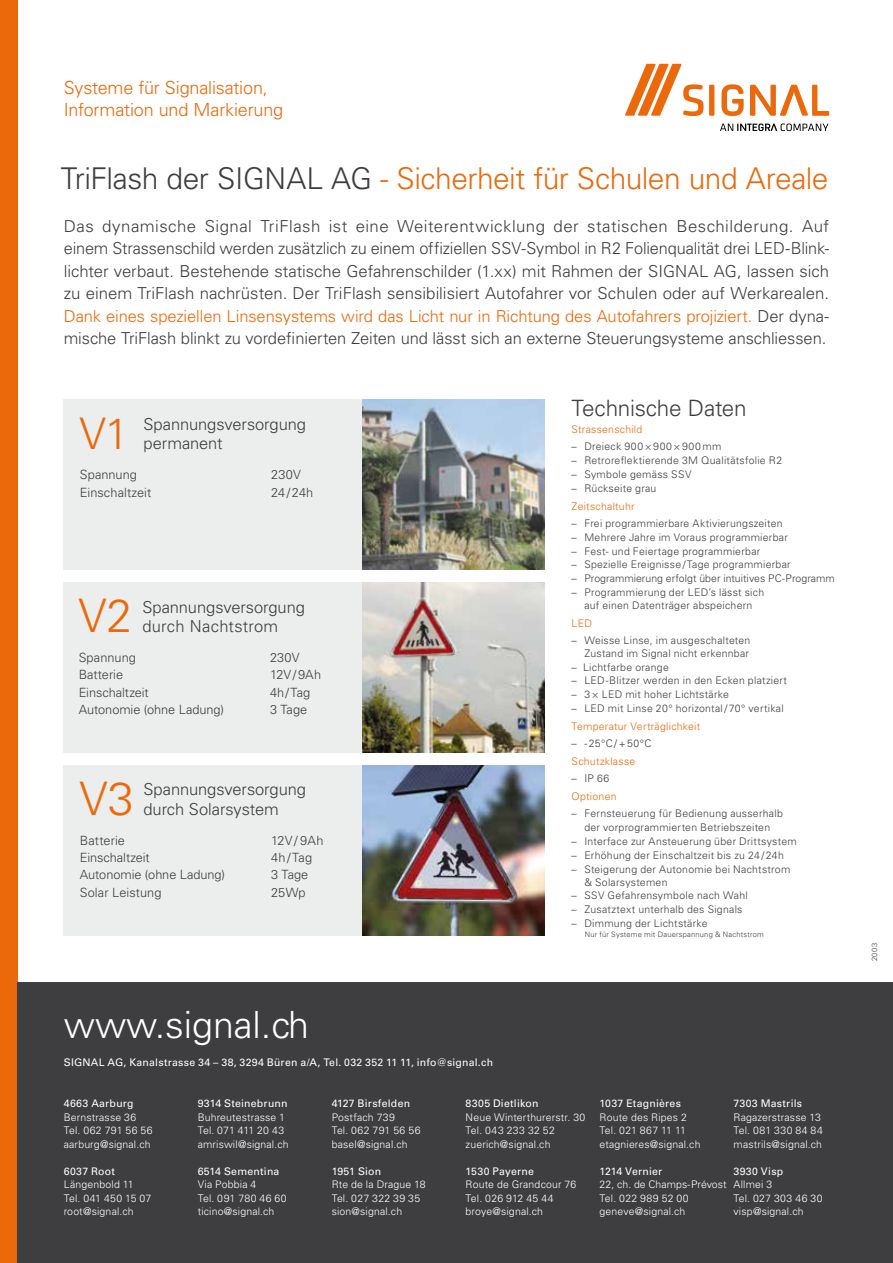
<style>
.page{position:relative;width:893px;height:1263px;background:#fff}
.page>*{position:absolute;margin:0;border:0;box-sizing:border-box;transform-origin:0 0}
.t1{font:300 46.2px "Univers LT Std";color:#eb690b}
.t2{font:300 43.5px "Univers LT Std";color:#eb690b}
.t3{font:300 37.5px "Univers LT Std";color:#fff}
.t4{font:300 30px "Univers LT Std";letter-spacing:-.015em;color:#eb690b}
.t5{font:300 22.5px "Univers LT Std";letter-spacing:-.01em;color:#3e3d40}
.t6{font:300 18px/22.5px "Univers LT Std";letter-spacing:-.01em;color:#eb690b}
.t7{font:300 16.5px/22.5px "Univers LT Std";letter-spacing:-.005em;color:#3e3d40}
.t8{font:300 12.75px "Univers LT Std";color:#3e3d40}
.t9{font:300 10.5px/12.8px "Univers LT Std";letter-spacing:.025em;color:#3e3d40;text-align:center}
.t10{font:300 10.5px/13.5px "Univers LT Std";letter-spacing:.015em;color:#fff}
.t11{font:10.5px "Univers LT Std";letter-spacing:.025em;color:#fff}
.t12{font:300 10.5px "Univers LT Std";letter-spacing:.025em;color:#eb690b}
.t13{font:300 10.5px "Univers LT Std";letter-spacing:.005em;color:#3e3d40}
.t14{font:300 10.5px "Univers LT Std";letter-spacing:.045em;color:#3e3d40}
.t15{font:300 7.5px "Univers LT Std";letter-spacing:.03em;color:#3e3d40}
.s1{color:#3e3d40}
.s2{color:#eb690b}
</style>
<div class="page">
<svg style="left:709px;top:84px;width:120px;height:32px"></svg>
<svg style="left:625px;top:64px;width:78px;height:52px"></svg>
<svg style="left:720px;top:124px;width:108px;height:7px"></svg>
<div style="left:0;top:0;width:17px;height:1263px;background:#eb690b"></div>
<div style="left:17px;top:982px;width:876px;height:281px;background:#3e3d40"></div>
<div style="left:64px;top:583px;width:298px;height:170px;background:#eceded"></div>
<div style="left:64px;top:765px;width:298px;height:170px;background:#eceded"></div>
<div style="left:64px;top:400px;width:298px;height:170px;background:#eceded"></div>
<img style="left:362px;top:400px;width:183px;height:170px">
<img style="left:362px;top:583px;width:183px;height:170px">
<img style="left:362px;top:765px;width:183px;height:170px">
<h3 class="t6" style="left:64px;top:76px;width:221px">Systeme für Signalisation,<br>Information und Markierung</h3>
<h3 class="t4" style="left:61px;top:160px;width:769px"><span class="s1">TriFlash der SIGNAL AG</span> - Sicherheit für Schulen und Areale</h3>
<p class="t7" style="left:64px;top:215px;width:767px;text-align:justify">Das dynamische Signal TriFlash ist eine Weiterentwicklung der statischen Beschilderung. Auf einem Strassenschild werden zusätzlich zu einem offiziellen SSV-Symbol in R2 Folienqualität drei LED-Blink&shy;lichter verbaut. Bestehende statische Gefahrenschilder (1.xx) mit Rahmen der SIGNAL AG, lassen sich zu einem TriFlash nachrüsten. Der TriFlash sensibilisiert Autofahrer vor Schulen oder auf Werkarealen.<br><span class="s2">Dank eines speziellen Linsensystems wird das Licht nur in Richtung des Autofahrers projiziert.</span> Der dyna&shy;mische TriFlash blinkt zu vordefinierten Zeiten und lässt sich an externe Steuerungsysteme anschliessen.</p>
<h2 class="t2" style="left:79px;top:408px;width:51px">V1</h2>
<h3 class="t7" style="left:144px;top:414px;width:164px;line-height:19.5px">Spannungsversorgung permanent</h3>
<p class="t8" style="left:80px;top:467px;width:59px">Spannung</p>
<p class="t8" style="left:271px;top:467px;width:31px">230V</p>
<p class="t8" style="left:80px;top:484px;width:73px">Einschaltzeit</p>
<p class="t8" style="left:271px;top:484px;width:44px">24/24h</p>
<h1 class="t1" style="left:78px;top:588px;width:55px">V2</h1>
<h3 class="t7" style="left:142px;top:597px;width:164px;line-height:19.5px">Spannungsversorgung durch Nachtstrom</h3>
<p class="t8" style="left:79px;top:650px;width:59px">Spannung</p>
<p class="t8" style="left:270px;top:650px;width:31px">230V</p>
<p class="t8" style="left:79px;top:667px;width:46px">Batterie</p>
<p class="t8" style="left:270px;top:667px;width:53px">12V/ 9Ah</p>
<p class="t8" style="left:79px;top:684px;width:72px">Einschaltzeit</p>
<p class="t8" style="left:270px;top:684px;width:42px">4h/Tag</p>
<p class="t8" style="left:79px;top:702px;width:147px">Autonomie (ohne Ladung)</p>
<p class="t8" style="left:270px;top:702px;width:39px">3 Tage</p>
<h1 class="t1" style="left:79px;top:771px;width:56px">V3</h1>
<h3 class="t7" style="left:144px;top:780px;width:164px;line-height:19.5px">Spannungsversorgung durch Solarsystem</h3>
<p class="t8" style="left:80px;top:833px;width:47px">Batterie</p>
<p class="t8" style="left:271px;top:833px;width:54px">12V/ 9Ah</p>
<p class="t8" style="left:80px;top:850px;width:72px">Einschaltzeit</p>
<p class="t8" style="left:271px;top:850px;width:43px">4h/Tag</p>
<p class="t8" style="left:80px;top:867px;width:147px">Autonomie (ohne Ladung)</p>
<p class="t8" style="left:271px;top:867px;width:39px">3 Tage</p>
<p class="t8" style="left:80px;top:884px;width:83px">Solar Leistung</p>
<p class="t8" style="left:271px;top:884px;width:36px">25Wp</p>
<h3 class="t5" style="left:572px;top:395px;width:177px">Technische Daten</h3>
<p class="t12" style="left:572px;top:423px;width:72px">Strassenschild</p>
<p class="t14" style="left:572px;top:440px;width:151px">– Dreieck 900×900×900mm</p>
<p class="t9" style="left:572px;top:454px;width:212px">– Retroreflektierende 3M Qualitätsfolie R2</p>
<p class="t9" style="left:572px;top:468px;width:121px">– Symbole gemäss SSV</p>
<p class="t9" style="left:572px;top:482px;width:86px">– Rückseite grau</p>
<p class="t12" style="left:572px;top:500px;width:65px">Zeitschaltuhr</p>
<p class="t9" style="left:572px;top:517px;width:213px">– Frei programmierbare Aktivierungszeiten</p>
<p class="t9" style="left:572px;top:531px;width:218px">– Mehrere Jahre im Voraus programmierbar</p>
<p class="t9" style="left:572px;top:544px;width:190px">– Fest- und Feiertage programmierbar</p>
<p class="t9" style="left:572px;top:558px;width:221px">– Spezielle Ereignisse /Tage programmierbar</p>
<p class="t13" style="left:572px;top:572px;width:265px">– Programmierung erfolgt über intuitives PC-Programm</p>
<p class="t9" style="left:572px;top:586px;width:194px">– Programmierung der LED’s lässt sich auf einen Datenträger abspeichern</p>
<p class="t12" style="left:572px;top:617px;width:22px">LED</p>
<p class="t9" style="left:572px;top:634px;width:180px;text-align:right">– Weisse Linse, im ausgeschalteten<br>Zustand im Signal nicht erkennbar</p>
<p class="t9" style="left:572px;top:660px;width:99px">– Lichtfarbe orange</p>
<p class="t9" style="left:572px;top:674px;width:217px">– LED-Blitzer werden in den Ecken platziert</p>
<p class="t9" style="left:572px;top:688px;width:159px">– 3× LED mit hoher Lichtstärke</p>
<p class="t9" style="left:572px;top:702px;width:214px">– LED mit Linse 20° horizontal / 70° vertikal</p>
<p class="t12" style="left:572px;top:720px;width:130px">Temperatur Verträglichkeit</p>
<p class="t9" style="left:572px;top:737px;width:81px">– -25°C/+50°C</p>
<p class="t12" style="left:572px;top:755px;width:65px">Schutzklasse</p>
<p class="t9" style="left:572px;top:772px;width:39px">– IP 66</p>
<p class="t12" style="left:572px;top:790px;width:46px">Optionen</p>
<p class="t9" style="left:572px;top:807px;width:213px;line-height:13.8px">– Fernsteuerung für Bedienung ausserhalb der vorprogrammierten Betriebszeiten</p>
<p class="t9" style="left:572px;top:835px;width:227px">– Interface zur Ansteuerung über Drittsystem</p>
<p class="t9" style="left:572px;top:849px;width:214px">– Erhöhung der Einschaltzeit bis zu 24 / 24h</p>
<p class="t9" style="left:584px;top:863px;width:207px;text-align:left;text-indent:-13px">– Steigerung der Autonomie bei Nachtstrom &amp; Solarsystemen</p>
<p class="t9" style="left:572px;top:889px;width:178px">– SSV Gefahrensymbole nach Wahl</p>
<p class="t9" style="left:572px;top:903px;width:172px">– Zusatztext unterhalb des Signals</p>
<p class="t9" style="left:572px;top:917px;width:138px">– Dimmung der Lichtstärke</p>
<p class="t15" style="left:585px;top:929px;width:181px">Nur für Systeme mit Dauerspannung &amp; Nachtstrom</p>
<h3 class="t3" style="left:64px;top:1002px;width:247px">www.signal.ch</h3>
<p class="t11" style="left:64px;top:1056px;width:431px">SIGNAL AG, Kanalstrasse 34 – 38, 3294 Büren a/A, Tel. 032 352 11 11, info@signal.ch</p>
<p class="t11" style="left:64px;top:1097px;width:71px">4663 Aarburg</p>
<p class="t10" style="left:64px;top:1110px;width:90px">Bernstrasse 36<br>Tel. 062 791 56 56 aarburg@signal.ch</p>
<p class="t11" style="left:64px;top:1165px;width:53px">6037 Root</p>
<p class="t10" style="left:64px;top:1178px;width:89px">Längenbold 11<br>Tel. 041 450 15 07 root@signal.ch</p>
<p class="t11" style="left:198px;top:1097px;width:91px">9314 Steinebrunn</p>
<p class="t10" style="left:198px;top:1110px;width:92px">Buhreutestrasse 1<br>Tel. 071 411 20 43 amriswil@signal.ch</p>
<p class="t11" style="left:198px;top:1165px;width:83px">6514 Sementina</p>
<p class="t10" style="left:198px;top:1178px;width:91px">Via Pobbia 4<br>Tel. 091 780 46 60 ticino@signal.ch</p>
<p class="t11" style="left:332px;top:1097px;width:80px">4127 Birsfelden</p>
<p class="t10" style="left:332px;top:1110px;width:90px">Postfach 739<br>Tel. 062 791 56 56 basel@signal.ch</p>
<p class="t11" style="left:332px;top:1165px;width:51px">1951 Sion</p>
<p class="t10" style="left:332px;top:1178px;width:96px">Rte de la Drague 18<br>Tel. 027 322 39 35 sion@signal.ch</p>
<p class="t11" style="left:466px;top:1097px;width:74px">8305 Dietlikon</p>
<p class="t10" style="left:466px;top:1110px;width:121px">Neue Winterthurerstr. 30<br>Tel. 043 233 32 52 zuerich@signal.ch</p>
<p class="t11" style="left:466px;top:1165px;width:70px">1530 Payerne</p>
<p class="t10" style="left:466px;top:1178px;width:112px">Route de Grandcour 76<br>Tel. 026 912 45 44 broye@signal.ch</p>
<p class="t11" style="left:600px;top:1097px;width:83px">1037 Etagnières</p>
<p class="t10" style="left:600px;top:1110px;width:102px">Route des Ripes 2<br>Tel. 021 867 11 11 etagnieres@signal.ch</p>
<p class="t11" style="left:600px;top:1165px;width:64px">1214 Vernier</p>
<p class="t10" style="left:600px;top:1178px;width:129px">22, ch. de Champs-Prévost<br>Tel. 022 989 52 00 geneve@signal.ch</p>
<p class="t11" style="left:733px;top:1097px;width:70px">7303 Mastrils</p>
<p class="t10" style="left:733px;top:1110px;width:91px">Ragazerstrasse 13<br>Tel. 081 330 84 84 mastrils@signal.ch</p>
<p class="t11" style="left:733px;top:1165px;width:51px">3930 Visp</p>
<p class="t10" style="left:733px;top:1178px;width:91px">Allmei 3<br>Tel. 027 303 46 30 visp@signal.ch</p>
<p class="t15" style="left:870px;top:961px;width:19px;rotate:-90deg">2003</p>
</div>
